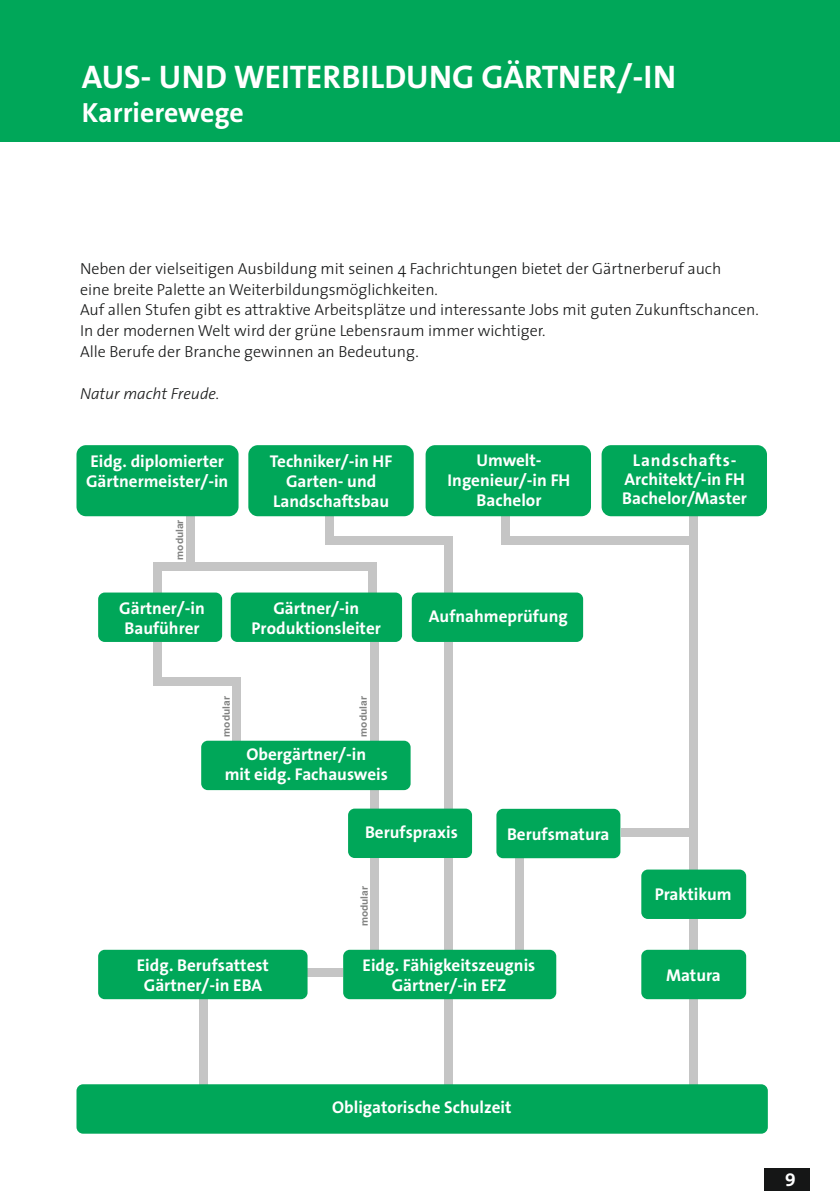
<style>
.page{position:relative;width:840px;height:1191px;background:#fff}
.page>*{position:absolute;margin:0;border:0;box-sizing:border-box;transform-origin:0 0}
.t1{font:700 32.8px "MCH The Sans";color:#fff}
.t2{font:700 27.8px "MCH The Sans";color:#fff}
.t3{font:700 19.2px "MCH The Sans";color:#fff}
.t4{font:700 17px/20px "MCH The Sans";color:#fff;text-align:center}
.t5{font:300 16px/20.8px "The Sans";color:#151616}
.t6{font:italic 300 16px "The Sans";color:#151616}
.t7{font:700 10.2px "Arial";color:#818281}
</style>
<div class="page">
<div style="left:0;top:0;width:839px;height:142px;background:#00a759"></div>
<div style="left:444px;top:858px;width:8px;height:91px;background:#c5c5c5"></div>
<div style="left:444px;top:999px;width:8px;height:85px;background:#c5c5c5"></div>
<div style="left:444px;top:642px;width:8px;height:166px;background:#c5c5c5"></div>
<div style="left:199px;top:998px;width:9px;height:86px;background:#c5c5c5"></div>
<div style="left:688px;top:999px;width:9px;height:85px;background:#c5c5c5"></div>
<div style="left:444px;top:536px;width:8px;height:56px;background:#c5c5c5"></div>
<div style="left:688px;top:516px;width:9px;height:353px;background:#c5c5c5"></div>
<div style="left:500px;top:516px;width:9px;height:29px;background:#c5c5c5"></div>
<div style="left:504px;top:536px;width:191px;height:9px;background:#c5c5c5"></div>
<div style="left:514px;top:858px;width:9px;height:91px;background:#c5c5c5"></div>
<div style="left:620px;top:828px;width:74px;height:9px;background:#c5c5c5"></div>
<div style="left:307px;top:968px;width:36px;height:9px;background:#c5c5c5"></div>
<div style="left:370px;top:858px;width:8px;height:92px;background:#c5c5c5"></div>
<div style="left:370px;top:642px;width:8px;height:98px;background:#c5c5c5"></div>
<div style="left:332px;top:536px;width:120px;height:9px;background:#c5c5c5"></div>
<div style="left:325px;top:516px;width:9px;height:29px;background:#c5c5c5"></div>
<div style="left:232px;top:685px;width:9px;height:55px;background:#c5c5c5"></div>
<div style="left:158px;top:677px;width:83px;height:9px;background:#c5c5c5"></div>
<div style="left:153px;top:642px;width:9px;height:43px;background:#c5c5c5"></div>
<div style="left:153px;top:563px;width:9px;height:29px;background:#c5c5c5"></div>
<div style="left:367px;top:567px;width:9px;height:25px;background:#c5c5c5"></div>
<div style="left:153px;top:562px;width:223px;height:8px;background:#c5c5c5"></div>
<div style="left:186px;top:516px;width:9px;height:46px;background:#c5c5c5"></div>
<div style="left:688px;top:919px;width:9px;height:31px;background:#c5c5c5"></div>
<div style="left:76px;top:1084px;width:691px;height:49px;background:#00a759;border-radius:7px"></div>
<div style="left:98px;top:949px;width:209px;height:50px;background:#00a759;border-radius:7px"></div>
<div style="left:343px;top:949px;width:213px;height:50px;background:#00a759;border-radius:7px"></div>
<div style="left:641px;top:949px;width:104px;height:50px;background:#00a759;border-radius:7px"></div>
<div style="left:496px;top:809px;width:124px;height:49px;background:#00a759;border-radius:7px"></div>
<div style="left:370px;top:790px;width:8px;height:19px;background:#c5c5c5"></div>
<div style="left:230px;top:592px;width:172px;height:50px;background:#00a759;border-radius:7px"></div>
<div style="left:411px;top:592px;width:171px;height:50px;background:#00a759;border-radius:7px"></div>
<div style="left:98px;top:592px;width:124px;height:50px;background:#00a759;border-radius:7px"></div>
<div style="left:248px;top:445px;width:165px;height:71px;background:#00a759;border-radius:9px"></div>
<div style="left:76px;top:445px;width:162px;height:71px;background:#00a759;border-radius:9px"></div>
<div style="left:425px;top:445px;width:165px;height:71px;background:#00a759;border-radius:9px"></div>
<div style="left:601px;top:445px;width:165px;height:71px;background:#00a759;border-radius:9px"></div>
<div style="left:641px;top:869px;width:104px;height:50px;background:#00a759;border-radius:7px"></div>
<div style="left:348px;top:808px;width:124px;height:50px;background:#00a759;border-radius:7px"></div>
<div style="left:201px;top:740px;width:209px;height:50px;background:#00a759;border-radius:7px"></div>
<div style="left:763px;top:1168px;width:46px;height:23px;background:#151616"></div>
<h1 class="t1" style="left:82px;top:65px;width:595px">AUS- UND WEITERBILDUNG GÄRTNER/-IN</h1>
<h2 class="t2" style="left:82px;top:103px;width:163px">Karrierewege</h2>
<p class="t5" style="left:80px;top:260px;width:679px">Neben der vielseitigen Ausbildung mit seinen 4 Fachrichtungen bietet der Gärtnerberuf auch<br>eine breite Palette an Weiterbildungsmöglichkeiten.<br>Auf allen Stufen gibt es attraktive Arbeitsplätze und interessante Jobs mit guten Zukunftschancen.<br>In der modernen Welt wird der grüne Lebensraum immer wichtiger.<br>Alle Berufe der Branche gewinnen an Bedeutung.</p>
<p class="t6" style="left:80px;top:388px;width:141px">Natur macht Freude.</p>
<p class="t4" style="left:86px;top:454px;width:144px;text-align:left">Eidg. diplomierter<br>Gärtnermeister/-in</p>
<p class="t4" style="left:447px;top:453px;width:124px">Umwelt-<br>Ingenieur/-in FH<br>Bachelor</p>
<p class="t4" style="left:622px;top:453px;width:126px;line-height:19px">Landschafts-<br>Architekt/-in FH<br>Bachelor/Master</p>
<p class="t4" style="left:270px;top:454px;width:124px">Techniker/-in HF<br>Garten- und<br>Landschaftsbau</p>
<p class="t7" style="left:176px;top:559px;width:42px;rotate:-90deg">modular</p>
<p class="t4" style="left:119px;top:600px;width:87px">Gärtner/-in<br>Bauführer</p>
<p class="t4" style="left:251px;top:600px;width:131px">Gärtner/-in<br>Produktionsleiter</p>
<p class="t4" style="left:429px;top:608px;width:140px">Aufnahmeprüfung</p>
<p class="t7" style="left:222px;top:736px;width:42px;rotate:-90deg">modular</p>
<p class="t7" style="left:359px;top:736px;width:42px;rotate:-90deg">modular</p>
<p class="t4" style="left:224px;top:747px;width:165px">Obergärtner/-in<br>mit eidg. Fachausweis</p>
<p class="t4" style="left:365px;top:824px;width:94px">Berufspraxis</p>
<p class="t7" style="left:360px;top:926px;width:42px;rotate:-90deg">modular</p>
<p class="t4" style="left:507px;top:826px;width:104px">Berufsmatura</p>
<p class="t4" style="left:654px;top:887px;width:78px">Praktikum</p>
<p class="t4" style="left:137px;top:957px;width:134px">Eidg. Berufsattest<br>Gärtner/-in EBA</p>
<p class="t4" style="left:362px;top:957px;width:174px">Eidg. Fähigkeitszeugnis<br>Gärtner/-in EFZ</p>
<p class="t4" style="left:665px;top:967px;width:56px">Matura</p>
<p class="t4" style="left:332px;top:1100px;width:181px">Obligatorische Schulzeit</p>
<p class="t3" style="left:784px;top:1172px;width:12px">9</p>
</div>
